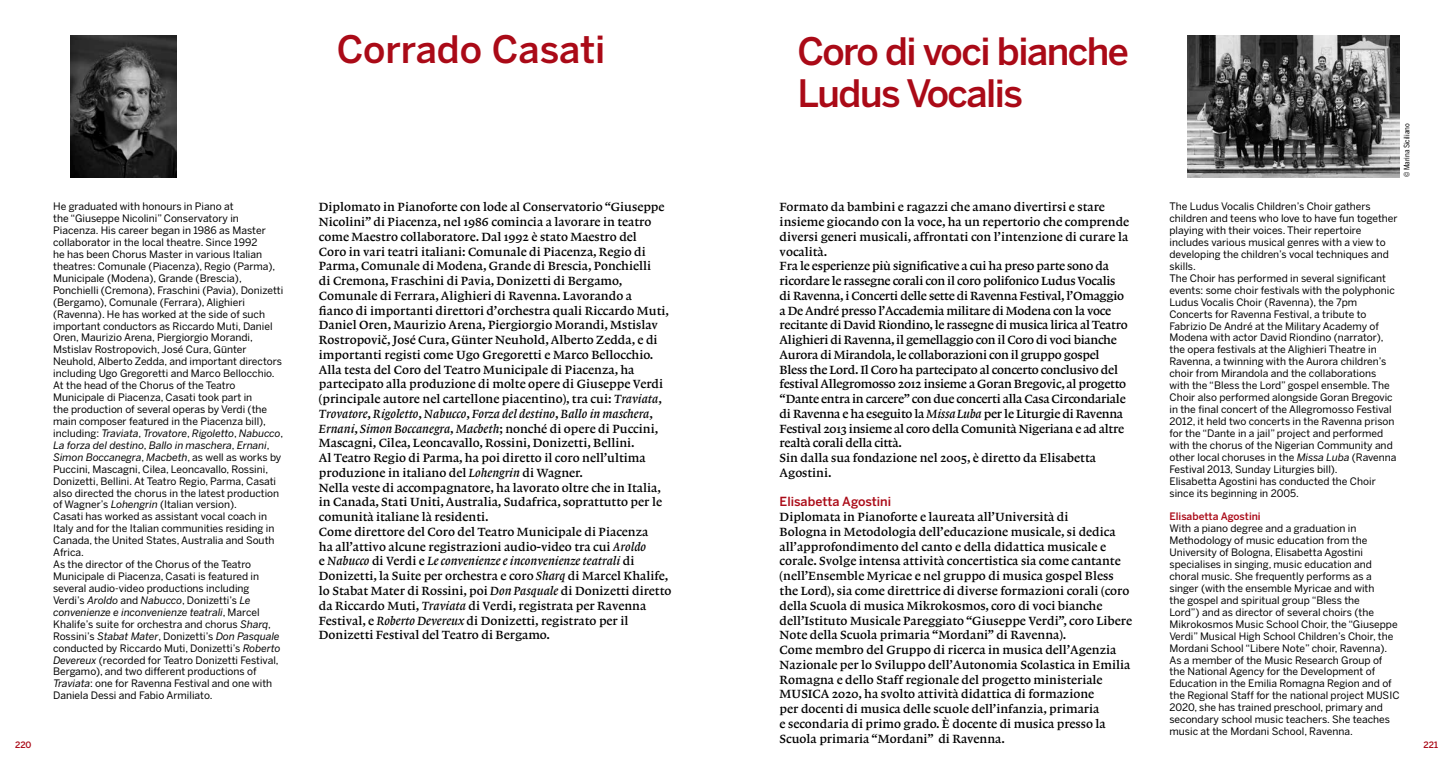
<style>
.page{position:relative;width:1453px;height:780px;background:#fff}
.page>*{position:absolute;margin:0;border:0;box-sizing:border-box;transform-origin:0 0}
.t1{font:500 37.5px/41.2px "Benton Sans";letter-spacing:-.04em;color:#aa0a17}
.t2{font:500 37.5px "Benton Sans";color:#aa0a17}
.t3{font:12.5px/14.8px "Lexicon No 1 Roman B";color:#000}
.t4{font:12.5px/14.8px "Lexicon No 1 Roman B";letter-spacing:-.02em;color:#000}
.t5{font:12.5px/14.8px "Lexicon No 1 Italic B";color:#000}
.t6{font:500 12.5px "Benton Sans";color:#aa0a17}
.t7{font:10.25px/11.9px "Benton Sans";color:#000}
.t8{font:500 10.25px "Benton Sans";color:#aa0917}
.t9{font:500 8.75px "Benton Sans";color:#aa0a17}
.t10{font:7.5px "Benton Sans Cond";color:#000}
.s1{font-style:italic}
.s2{font-family:"Lexicon No 1 Italic B"}
.s3{font-family:"Lexicon No 1 Roman B"}
</style>
<div class="page">
<img style="left:71px;top:35px;width:106px;height:142px">
<img style="left:1187px;top:35px;width:213px;height:142px">
<h1 class="t2" style="left:337px;top:27px;width:270px">Corrado Casati</h1>
<h1 class="t1" style="left:797px;top:30px;width:333px">Coro di voci bianche<br>Ludus Vocalis</h1>
<p class="t10" style="left:1402px;top:177px;width:56px;rotate:-90deg">© Marina Siciliano</p>
<p class="t7" style="left:53px;top:200px;width:232px">He graduated with honours in Piano at<br>the “Giuseppe Nicolini” Conservatory in Piacenza. His career began in 1986 as Master collaborator in the local theatre. Since 1992<br>he has been Chorus Master in various Italian theatres: Comunale (Piacenza), Regio (Parma), Municipale (Modena), Grande (Brescia), Ponchielli (Cremona), Fraschini (Pavia), Donizetti (Bergamo), Comunale (Ferrara), Alighieri (Ravenna). He has worked at the side of such important conductors as Riccardo Muti, Daniel Oren, Maurizio Arena, Piergiorgio Morandi, Mstislav Rostropovich, José Cura, Günter Neuhold, Alberto Zedda, and important directors including Ugo Gregoretti and Marco Bellocchio.<br>At the head of the Chorus of the Teatro Municipale di Piacenza, Casati took part in<br>the production of several operas by Verdi (the main composer featured in the Piacenza bill), including: <span class="s1">Traviata</span>, <span class="s1">Trovatore</span>, <span class="s1">Rigoletto</span>, <span class="s1">Nabucco</span>, <span class="s1">La forza del destino</span>, <span class="s1">Ballo in maschera</span>, <span class="s1">Ernani</span>, <span class="s1">Simon Boccanegra</span>, <span class="s1">Macbeth</span>, as well as works by Puccini, Mascagni, Cilea, Leoncavallo, Rossini, Donizetti, Bellini. At Teatro Regio, Parma, Casati also directed the chorus in the latest production of Wagner’s <span class="s1">Lohengrin</span> (Italian version).<br>Casati has worked as assistant vocal coach in Italy and for the Italian communities residing in Canada, the United States, Australia and South Africa.<br>As the director of the Chorus of the Teatro Municipale di Piacenza, Casati is featured in several audio-video productions including Verdi’s <span class="s1">Aroldo</span> and <span class="s1">Nabucco</span>, Donizetti’s <span class="s1">Le convenienze e inconvenienze teatrali</span>, Marcel Khalife’s suite for orchestra and chorus <span class="s1">Sharq</span>, Rossini’s <span class="s1">Stabat Mater</span>, Donizetti’s <span class="s1">Don Pasquale </span>conducted by Riccardo Muti, Donizetti’s <span class="s1">Roberto Devereux</span> (recorded for Teatro Donizetti Festival, Bergamo), and two different productions of <span class="s1">Traviata</span>: one for Ravenna Festival and one with Daniela Dessi and Fabio Armiliato.</p>
<p class="t3" style="left:319px;top:200px;width:351px">Diplomato in Pianoforte con lode al Conservatorio “Giuseppe Nicolini” di Piacenza, nel 1986 comincia a lavorare in teatro come Maestro collaboratore. Dal 1992 è stato Maestro del<br>Coro in vari teatri italiani: Comunale di Piacenza, Regio di Parma, Comunale di Modena, Grande di Brescia, Ponchielli<br>di Cremona, Fraschini di Pavia, Donizetti di Bergamo, Comunale di Ferrara, Alighieri di Ravenna. Lavorando a fianco di importanti direttori d’orchestra quali Riccardo Muti, Daniel Oren, Maurizio Arena, Piergiorgio Morandi, Mstislav Rostropovič, José Cura, Günter Neuhold, Alberto Zedda, e di importanti registi come Ugo Gregoretti e Marco Bellocchio.<br>Alla testa del Coro del Teatro Municipale di Piacenza, ha partecipato alla produzione di molte opere di Giuseppe Verdi (principale autore nel cartellone piacentino), tra cui: <span class="s2">Traviata</span>,</p>
<p class="t4" style="left:780px;top:200px;width:351px">Formato da bambini e ragazzi che amano divertirsi e stare insieme giocando con la voce, ha un repertorio che comprende diversi generi musicali, affrontati con l’intenzione di curare la vocalità.<br>Fra le esperienze più significative a cui ha preso parte sono da ricordare le rassegne corali con il coro polifonico Ludus Vocalis di Ravenna, i Concerti delle sette di Ravenna Festival, l’Omaggio a De André presso l’Accademia militare di Modena con la voce recitante di David Riondino, le rassegne di musica lirica al Teatro Alighieri di Ravenna, il gemellaggio con il Coro di voci bianche Aurora di Mirandola, le collaborazioni con il gruppo gospel Bless the Lord. Il Coro ha partecipato al concerto conclusivo del festival Allegromosso 2012 insieme a Goran Bregovic, al progetto “Dante entra in carcere” con due concerti alla Casa Circondariale di Ravenna e ha eseguito la <span class="s2">Missa Luba</span> per le Liturgie di Ravenna Festival 2013 insieme al coro della Comunità Nigeriana e ad altre realtà corali della città.<br>Sin dalla sua fondazione nel 2005, è diretto da Elisabetta Agostini.</p>
<p class="t6" style="left:780px;top:494px;width:113px">Elisabetta Agostini</p>
<p class="t3" style="left:780px;top:509px;width:354px">Diplomata in Pianoforte e laureata all’Università di<br>Bologna in Metodologia dell’educazione musicale, si dedica all’approfondimento del canto e della didattica musicale e corale. Svolge intensa attività concertistica sia come cantante (nell’Ensemble Myricae e nel gruppo di musica gospel Bless the Lord), sia come direttrice di diverse formazioni corali (coro della Scuola di musica Mikrokosmos, coro di voci bianche dell’Istituto Musicale Pareggiato “Giuseppe Verdi”, coro Libere Note della Scuola primaria “Mordani” di Ravenna).<br>Come membro del Gruppo di ricerca in musica dell’Agenzia Nazionale per lo Sviluppo dell’Autonomia Scolastica in Emilia Romagna e dello Staff regionale del progetto ministeriale MUSICA 2020, ha svolto attività didattica di formazione<br>per docenti di musica delle scuole dell’infanzia, primaria<br>e secondaria di primo grado. È docente di musica presso la Scuola primaria “Mordani” di Ravenna.</p>
<p class="t7" style="left:1169px;top:200px;width:230px">The Ludus Vocalis Children’s Choir gathers children and teens who love to have fun together playing with their voices. Their repertoire includes various musical genres with a view to developing the children’s vocal techniques and skills.<br>The Choir has performed in several significant events: some choir festivals with the polyphonic Ludus Vocalis Choir (Ravenna), the 7pm Concerts for Ravenna Festival, a tribute to Fabrizio De André at the Military Academy of Modena with actor David Riondino (narrator), the opera festivals at the Alighieri Theatre in Ravenna, a twinning with the Aurora children’s choir from Mirandola and the collaborations with the “Bless the Lord” gospel ensemble. The Choir also performed alongside Goran Bregovic in the final concert of the Allegromosso Festival 2012, it held two concerts in the Ravenna prison for the “Dante in a jail” project and performed with the chorus of the Nigerian Community and other local choruses in the <span class="s1">Missa Luba</span> (Ravenna Festival 2013, Sunday Liturgies bill).<br>Elisabetta Agostini has conducted the Choir since its beginning in 2005.</p>
<p class="t8" style="left:1169px;top:510px;width:93px">Elisabetta Agostini</p>
<p class="t7" style="left:1169px;top:522px;width:232px">With a piano degree and a graduation in Methodology of music education from the University of Bologna, Elisabetta Agostini specialises in singing, music education and choral music. She frequently performs as a singer (with the ensemble Myricae and with<br>the gospel and spiritual group “Bless the<br>Lord”) and as director of several choirs (the Mikrokosmos Music School Choir, the “Giuseppe Verdi” Musical High School Children’s Choir, the Mordani School “Libere Note” choir, Ravenna).<br>As a member of the Music Research Group of the National Agency for the Development of Education in the Emilia Romagna Region and of the Regional Staff for the national project MUSIC 2020, she has trained preschool, primary and secondary school music teachers. She teaches music at the Mordani School, Ravenna.</p>
<p class="t5" style="left:319px;top:406px;width:341px">Trovatore<span class="s3">,</span> Rigoletto<span class="s3">,</span> Nabucco<span class="s3">,</span> Forza del destino<span class="s3">,</span> Ballo in maschera<span class="s3">,<br></span>Ernani<span class="s3">,</span> Simon Boccanegra<span class="s3">,</span> Macbeth<span class="s3">; nonché di opere di Puccini,</span></p>
<p class="t3" style="left:319px;top:436px;width:345px">Mascagni, Cilea, Leoncavallo, Rossini, Donizetti, Bellini.<br>Al Teatro Regio di Parma, ha poi diretto il coro nell’ultima produzione in italiano del <span class="s2">Lohengrin</span> di Wagner.<br>Nella veste di accompagnatore, ha lavorato oltre che in Italia, in Canada, Stati Uniti, Australia, Sudafrica, soprattutto per le comunità italiane là residenti.<br>Come direttore del Coro del Teatro Municipale di Piacenza ha all’attivo alcune registrazioni audio-video tra cui <span class="s2">Aroldo</span></p>
<p class="t5" style="left:319px;top:553px;width:317px"><span class="s3">e</span> Nabucco <span class="s3">di Verdi e</span> Le convenienze e inconvenienze teatrali <span class="s3">di</span></p>
<p class="t3" style="left:319px;top:568px;width:354px">Donizetti, la Suite per orchestra e coro <span class="s2">Sharq</span> di Marcel Khalife, lo Stabat Mater di Rossini, poi <span class="s2">Don Pasquale</span> di Donizetti diretto da Riccardo Muti, <span class="s2">Traviata</span> di Verdi, registrata per Ravenna Festival, e <span class="s2">Roberto Devereux</span> di Donizetti, registrato per il Donizetti Festival del Teatro di Bergamo.</p>
<p class="t9" style="left:15px;top:739px;width:18px">220</p>
<p class="t9" style="left:1423px;top:739px;width:16px">221</p>
</div>
